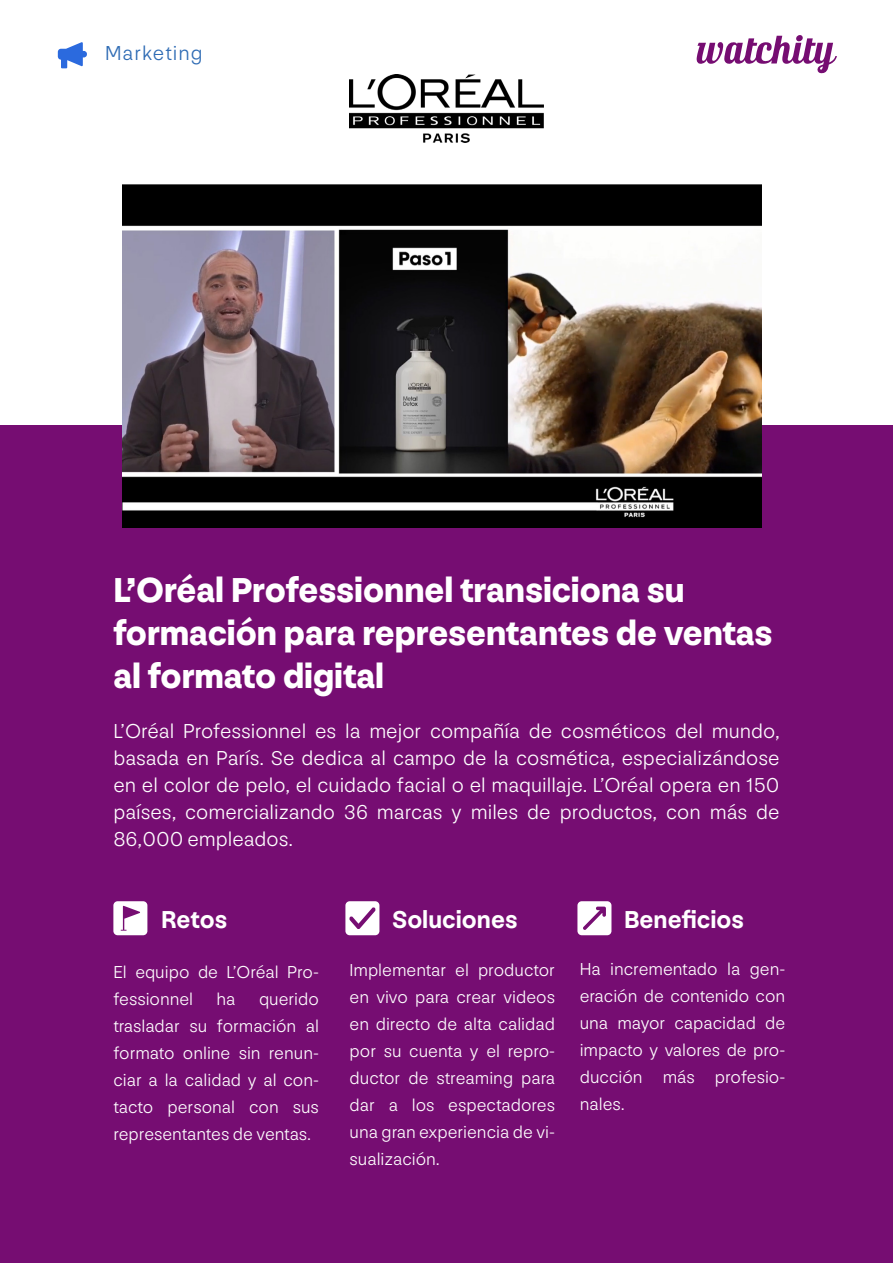
<style>
.page{position:relative;width:893px;height:1263px;background:#fff}
.page>*{position:absolute;margin:0;border:0;box-sizing:border-box;transform-origin:0 0}
.Texto_título_inicial{font:900 36px/43.2px "NN Forever Grotesk STD";color:#fff}
.subtítulo-destacados{font:700 25.5px "NN Forever Grotesk STD";color:#fff}
.texto-intro-destacad{font:300 21px/27px "NN Forever Grotesk STD";color:#fff;text-align:justify}
.Formato-documento{font:300 21px "NN Forever Grotesk STD";letter-spacing:.05em;color:#2e6bb4}
.texto-intro-destacad-2{font:300 18px/27px "NN Forever Grotesk STD";color:#fff;text-align:justify}
</style>
<div class="page">
<div style="left:0;top:425px;width:893px;height:838px;background:#760d72"></div>
<img style="left:123px;top:185px;width:638px;height:342px">
<img style="left:349px;top:74px;width:195px;height:68px">
<svg style="left:697px;top:35px;width:140px;height:38px"></svg>
<div style="left:345px;top:901px;width:34px;height:34px;background:#fff;border-radius:4px"></div>
<svg style="left:349px;top:907px;width:27px;height:22px"></svg>
<div style="left:577px;top:901px;width:34px;height:34px;background:#fff;border-radius:4px"></div>
<svg style="left:583px;top:906px;width:23px;height:24px"></svg>
<div style="left:113px;top:901px;width:34px;height:34px;background:#fff;border-radius:4px"></div>
<svg style="left:121px;top:906px;width:19px;height:25px"></svg>
<svg style="left:58px;top:42px;width:29px;height:26px"></svg>
<p class="Formato-documento" style="left:105px;top:41px;width:99px">Marketing</p>
<p class="Texto_título_inicial" style="left:113px;top:569px;width:660px">L’Oréal Professionnel transiciona su formación para representantes de ventas al formato digital</p>
<p class="texto-intro-destacad" style="left:113px;top:717px;width:668px">L’Oréal Professionnel es la mejor compañía de cosméticos del mundo, basada en París. Se dedica al campo de la cosmética, especializándose en el color de pelo, el cuidado facial o el maquillaje. L’Oréal opera en 150 países, comercializando 36 marcas y miles de productos, con más de 86,000 empleados.</p>
<p class="subtítulo-destacados" style="left:161px;top:903px;width:68px">Retos</p>
<p class="subtítulo-destacados" style="left:392px;top:904px;width:127px">Soluciones</p>
<p class="subtítulo-destacados" style="left:624px;top:904px;width:121px">Beneficios</p>
<p class="texto-intro-destacad-2" style="left:113px;top:958px;width:207px">El equipo de L’Oréal Pro&shy;fessionnel</p>
<p class="texto-intro-destacad-2" style="left:350px;top:956px;width:207px">Implementar el productor en vivo para crear videos en directo de alta calidad por su cuenta y el repro&shy;ductor de streaming para dar a los espectadores una gran experiencia de vi&shy;sualización.</p>
<p class="texto-intro-destacad-2" style="left:580px;top:955px;width:207px">Ha incrementado la gen&shy;eración de contenido con una mayor capacidad de impacto y valores de pro&shy;ducción más profesio&shy;nales.</p>
<p class="texto-intro-destacad-2" style="left:113px;top:985px;width:207px;text-indent:146px">querido trasladar su formación al formato online sin renun&shy;ciar a la calidad y al con&shy;tacto personal con sus representantes de ventas.</p>
<p class="texto-intro-destacad-2" style="left:217px;top:985px;width:21px">ha</p>
</div>
